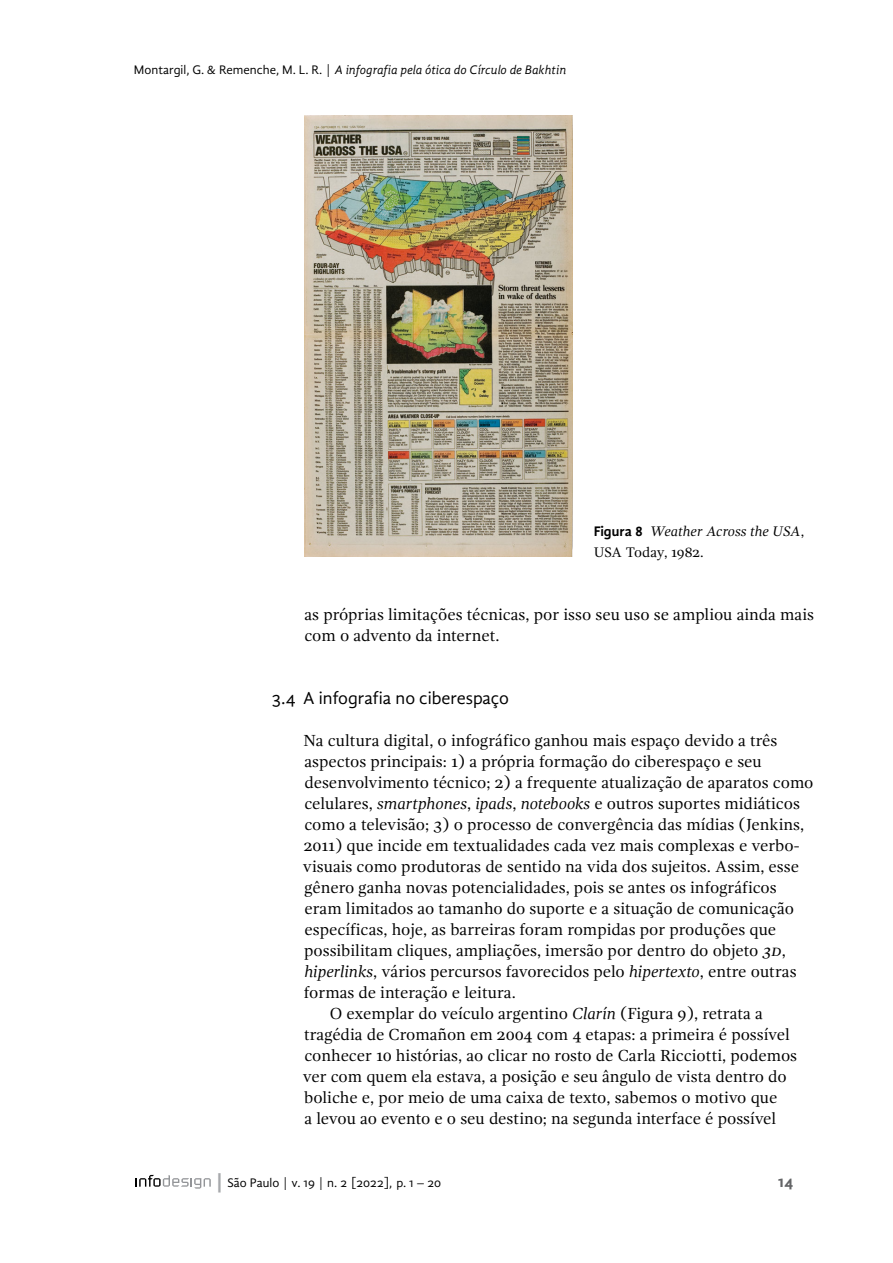
<style>
.page{position:relative;width:893px;height:1263px;background:#fff}
.page>*{position:absolute;margin:0;border:0;box-sizing:border-box;transform-origin:0 0}
.t1{font:18px "Gandhi Sans";color:#000}
.t2{font:16.5px/21px "Gandhi Serif";color:#000}
.t3{font:700 16.5px "Gandhi Sans";color:#636466}
.t4{font:italic 14.25px/21px "Gandhi Serif";color:#000}
.t5{font:italic 12.75px "Gandhi Sans";color:#000}
.t6{font:12.75px "Gandhi Sans";color:#000}
.s1{font-family:"Gandhi Sans Regular 2";font-style:normal}
.s2{font-family:"Gandhi Sans";font-weight:700;font-style:normal}
.s3{font-style:normal}
.s4{font-style:italic}
.s5{font-size:19.2px;color:#a7a9ac}
</style>
<div class="page">
<svg style="left:136px;top:1175px;width:75px;height:13px"></svg>
<img style="left:304px;top:116px;width:268px;height:440px">
<p class="t5" style="left:134px;top:62px;width:434px"><span class="s1">Montargil, G. &amp; Remenche, M. L. R. |</span> A infografia pela ótica do Círculo de Bakhtin</p>
<p class="t4" style="left:594px;top:520px;width:212px"><span class="s2">Figura 8</span> Weather Across the USA<span class="s3">,<br>USA Today, 1982.</span></p>
<p class="t2" style="left:304px;top:604px;width:511px">as próprias limitações técnicas, por isso seu uso se ampliou ainda mais com o advento da internet.</p>
<p class="t1" style="left:271px;top:687px;width:239px">3.4 A infografia no ciberespaço</p>
<p class="t2" style="left:304px;top:730px;width:475px">Na cultura digital, o infográfico ganhou mais espaço devido a três</p>
<p class="t2" style="left:304px;top:751px;width:459px">aspectos principais: 1) a própria formação do ciberespaço e seu</p>
<p class="t2" style="left:304px;top:772px;width:511px">desenvolvimento técnico; 2) a frequente atualização de aparatos como</p>
<p class="t2" style="left:304px;top:793px;width:497px">celulares, <span class="s4">smartphones</span>, <span class="s4">ipads</span>, <span class="s4">notebooks</span> e outros suportes midiáticos</p>
<p class="t2" style="left:304px;top:814px;width:501px">como a televisão; 3) o processo de convergência das mídias (Jenkins,</p>
<p class="t2" style="left:304px;top:835px;width:497px">2011) que incide em textualidades cada vez mais complexas e verbo-</p>
<p class="t2" style="left:303px;top:856px;width:498px">visuais como produtoras de sentido na vida dos sujeitos. Assim, esse</p>
<p class="t2" style="left:305px;top:877px;width:474px">gênero ganha novas potencialidades, pois se antes os infográficos</p>
<p class="t2" style="left:304px;top:898px;width:491px">eram limitados ao tamanho do suporte e a situação de comunicação</p>
<p class="t2" style="left:304px;top:919px;width:473px">específicas, hoje, as barreiras foram rompidas por produções que</p>
<p class="t2" style="left:304px;top:940px;width:483px">possibilitam cliques, ampliações, imersão por dentro do objeto <span class="s4">3D</span>,</p>
<p class="t2" style="left:304px;top:961px;width:494px"><span class="s4">hiperlinks</span>, vários percursos favorecidos pelo <span class="s4">hipertexto</span>, entre outras</p>
<p class="t2" style="left:304px;top:982px;width:213px">formas de interação e leitura.</p>
<p class="t2" style="left:330px;top:1003px;width:435px">O exemplar do veículo argentino <span class="s4">Clarín</span> (Figura 9), retrata a</p>
<p class="t2" style="left:304px;top:1024px;width:487px">tragédia de Cromañon em 2004 com 4 etapas: a primeira é possível</p>
<p class="t2" style="left:304px;top:1045px;width:494px">conhecer 10 histórias, ao clicar no rosto de Carla Ricciotti, podemos</p>
<p class="t2" style="left:303px;top:1066px;width:485px">ver com quem ela estava, a posição e seu ângulo de vista dentro do</p>
<p class="t2" style="left:304px;top:1087px;width:475px">boliche e, por meio de uma caixa de texto, sabemos o motivo que</p>
<p class="t2" style="left:304px;top:1108px;width:473px">a levou ao evento e o seu destino; na segunda interface é possível</p>
<p class="t6" style="left:214px;top:1175px;width:229px"><span class="s5">|</span>São Paulo | v. 19 | n. 2 [2022], p. 1 – 20</p>
<p class="t3" style="left:778px;top:1171px;width:16px">14</p>
</div>
